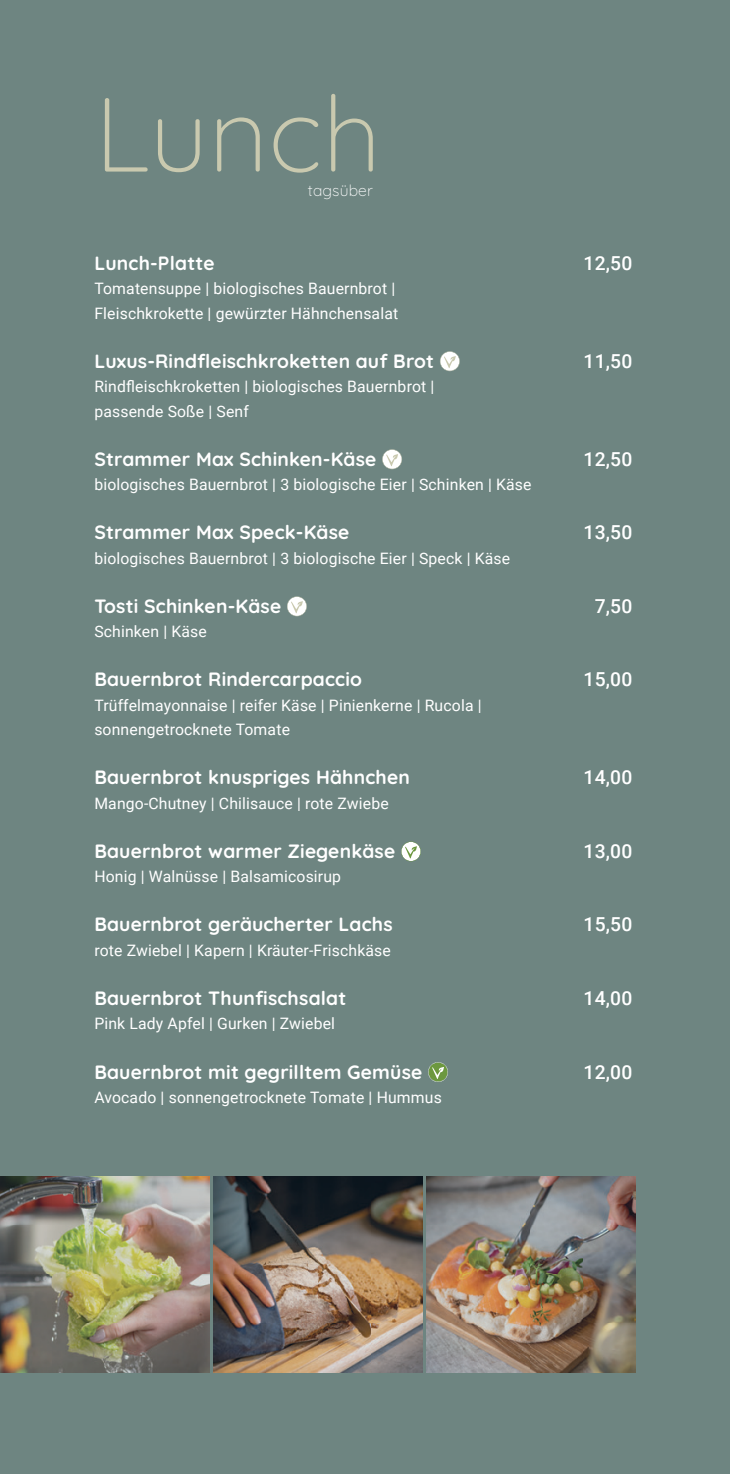
<style>
.page{position:relative;width:730px;height:1474px;background:#fff}
.page>*{position:absolute;margin:0;border:0;box-sizing:border-box;transform-origin:0 0}
.t1{font:300 105px "Quicksand";color:#c9c9af}
.t2{font:700 19.25px "Quicksand";letter-spacing:.01em;color:#fff}
.t3{font:500 19.25px "Roboto";letter-spacing:.01em;color:#fff}
.t4{font:15.75px/24.5px "Roboto";letter-spacing:.01em;color:#fff}
.t5{font:300 15.75px "Quicksand";letter-spacing:.01em;color:#fff}
</style>
<div class="page">
<div style="left:0;top:0;width:729px;height:1473px;background:#6e8581"></div>
<svg style="left:440px;top:351px;width:19px;height:20px"></svg>
<svg style="left:382px;top:449px;width:20px;height:20px"></svg>
<svg style="left:287px;top:596px;width:20px;height:20px"></svg>
<svg style="left:401px;top:841px;width:19px;height:20px"></svg>
<svg style="left:428px;top:1062px;width:20px;height:19px"></svg>
<img style="left:0;top:1176px;width:209px;height:196px">
<img style="left:213px;top:1176px;width:209px;height:196px">
<img style="left:426px;top:1176px;width:209px;height:196px">
<h1 class="t1" style="left:94px;top:53px;width:288px">Lunch</h1>
<p class="t5" style="left:308px;top:178px;width:66px">tagsüber</p>
<p class="t2" style="left:94px;top:248px;width:122px">Lunch-Platte</p>
<p class="t3" style="left:583px;top:249px;width:50px">12,50</p>
<p class="t4" style="left:94px;top:276px;width:305px">Tomatensuppe | biologisches Bauernbrot |<br>Fleischkrokette | gewürzter Hähnchensalat</p>
<p class="t2" style="left:94px;top:346px;width:341px">Luxus-Rindfleischkroketten auf Brot</p>
<p class="t3" style="left:583px;top:347px;width:50px">11,50</p>
<p class="t4" style="left:94px;top:374px;width:341px">Rindfleischkroketten | biologisches Bauernbrot | passende Soße | Senf</p>
<p class="t2" style="left:94px;top:444px;width:283px">Strammer Max Schinken-Käse</p>
<p class="t3" style="left:583px;top:445px;width:50px">12,50</p>
<p class="t4" style="left:94px;top:472px;width:438px">biologisches Bauernbrot | 3 biologische Eier | Schinken | Käse</p>
<p class="t2" style="left:94px;top:517px;width:256px">Strammer Max Speck-Käse</p>
<p class="t3" style="left:583px;top:519px;width:50px">13,50</p>
<p class="t4" style="left:94px;top:545px;width:417px">biologisches Bauernbrot | 3 biologische Eier | Speck | Käse</p>
<p class="t2" style="left:94px;top:591px;width:188px">Tosti Schinken-Käse</p>
<p class="t3" style="left:594px;top:592px;width:39px">7,50</p>
<p class="t4" style="left:94px;top:619px;width:114px">Schinken | Käse</p>
<p class="t2" style="left:94px;top:664px;width:269px">Bauernbrot Rindercarpaccio</p>
<p class="t3" style="left:583px;top:666px;width:50px">15,00</p>
<p class="t4" style="left:94px;top:692px;width:388px">Trüffelmayonnaise | reifer Käse | Pinienkerne | Rucola | sonnengetrocknete Tomate</p>
<p class="t2" style="left:94px;top:762px;width:317px">Bauernbrot knuspriges Hähnchen</p>
<p class="t3" style="left:583px;top:764px;width:50px">14,00</p>
<p class="t4" style="left:94px;top:790px;width:296px">Mango-Chutney | Chilisauce | rote Zwiebe</p>
<p class="t2" style="left:94px;top:836px;width:302px">Bauernbrot warmer Ziegenkäse</p>
<p class="t3" style="left:583px;top:837px;width:50px">13,00</p>
<p class="t4" style="left:94px;top:864px;width:248px">Honig | Walnüsse | Balsamicosirup</p>
<p class="t2" style="left:94px;top:909px;width:299px">Bauernbrot geräucherter Lachs</p>
<p class="t3" style="left:583px;top:911px;width:50px">15,50</p>
<p class="t4" style="left:94px;top:937px;width:298px">rote Zwiebel | Kapern | Kräuter-Frischkäse</p>
<p class="t2" style="left:94px;top:983px;width:253px">Bauernbrot Thunfischsalat</p>
<p class="t3" style="left:583px;top:984px;width:50px">14,00</p>
<p class="t4" style="left:94px;top:1011px;width:242px">Pink Lady Apfel | Gurken | Zwiebel</p>
<p class="t2" style="left:94px;top:1056px;width:329px">Bauernbrot mit gegrilltem Gemüse</p>
<p class="t3" style="left:583px;top:1058px;width:50px">12,00</p>
<p class="t4" style="left:94px;top:1084px;width:349px">Avocado | sonnengetrocknete Tomate | Hummus</p>
</div>
